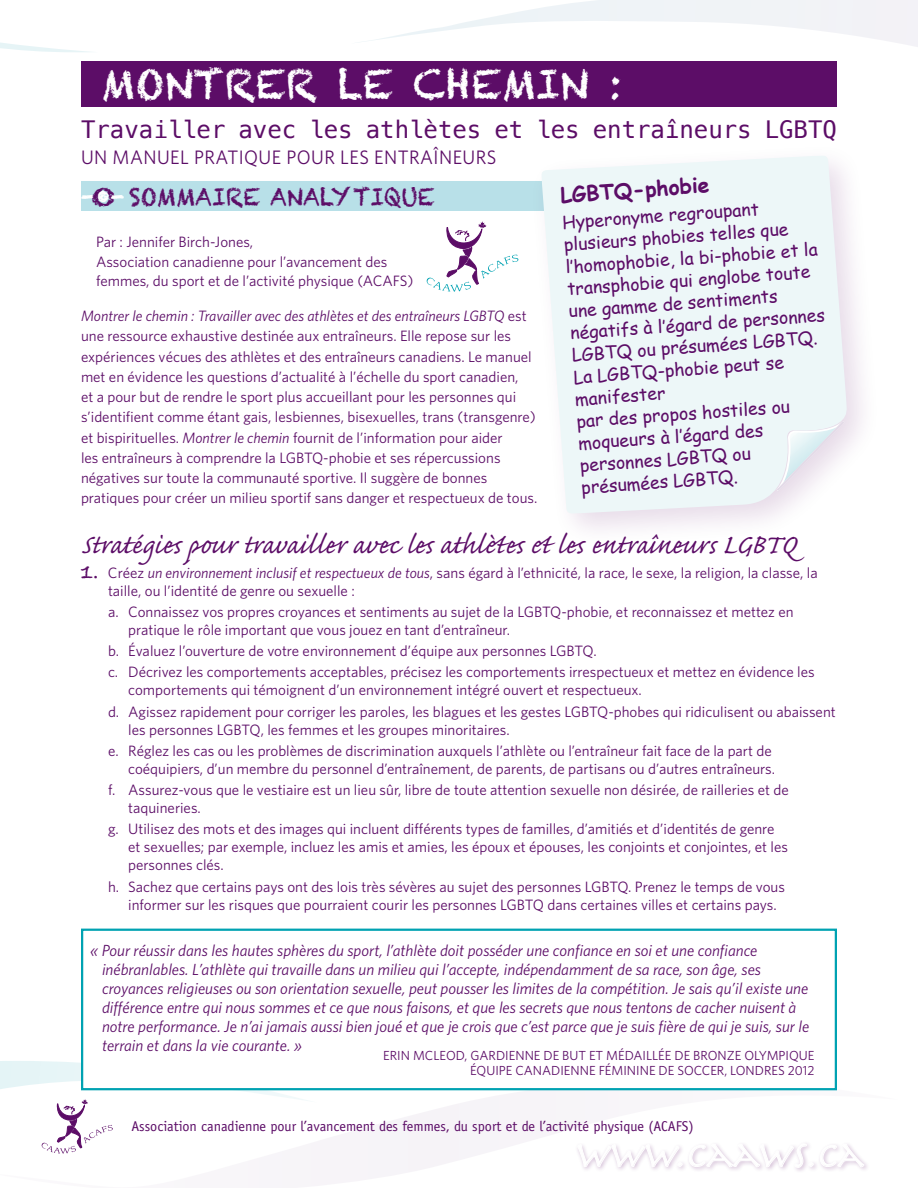
<style>
.page{position:relative;width:918px;height:1188px;background:#fff}
.page>*{position:absolute;margin:0;border:0;box-sizing:border-box;transform-origin:0 0}
.t1{font:40.5px "Chalkduster";color:#fff}
.Sections{font:36px "Herculanum";color:#fff}
.Yellow_text{font:34.5px "Caflisch Script Pro";color:#5c0d67}
.Sub_section{font:24px "Menlo";color:#5c0d67}
.Section_with_rule{font:24px "Chalkduster";color:#5c0d67;scale:1.5 1}
.Section_with_rule-2{font:24px "Chalkduster";color:#b8e0e8;scale:.95 1}
.t2{font:700 21px "Comic Sans MS";color:#5c0d67}
.Sub_section-2{font:19.5px "Whitney";letter-spacing:.025em;color:#5c0d67;scale:.96 1}
.italic_purple{font:17.7px/22.2px "Comic Sans MS";color:#5c0d67}
.quotation{font:italic 16.2px/19px "Whitney";color:#5c0d67}
.List_Paragraph{font:15px/20.2px "Whitney";color:#5c0d67}
.t3{font:14.25px "Officina Sans";color:#5c0d67}
.t4{font:13.2px "Whitney";color:#5c0d67}
.s1{color:#fff}
.s2{font-style:italic}
.s3{font-family:"Bradley Hand ITCTT Bold";font-size:24px}
</style>
<div class="page">
<svg style="left:311px;top:1090px;width:526px;height:96px"></svg>
<svg style="left:0;top:42px;width:90px;height:10px"></svg>
<svg style="left:369px;top:0;width:549px;height:47px"></svg>
<div style="left:81px;top:61px;width:756px;height:46px;background:#5c0d67"></div>
<div style="left:81px;top:181px;width:481px;height:30px;background:#b8e0e8"></div>
<svg style="left:0;top:1061px;width:318px;height:93px"></svg>
<div style="left:575px;top:1141px;width:295px;height:33px;background:#5c0d67;opacity:.3"></div>
<svg style="left:577px;top:1143px;width:237px;height:25px"></svg>
<svg style="left:820px;top:1143px;width:45px;height:25px"></svg>
<div style="left:82px;top:930px;width:754px;height:159px;background:#fff"></div>
<div style="left:81px;top:929px;width:756px;height:161px;border:2px solid #00a2b2"></div>
<svg style="left:427px;top:221px;width:91px;height:71px"></svg>
<div style="left:528px;top:142px;width:353px;height:406px;background:#5c0d67;opacity:.15"></div>
<svg style="left:536px;top:151px;width:315px;height:367px;background:#eef6f8"></svg>
<p class="t1" style="left:101px;top:60px;width:523px">MONTRER LE CHEMIN :</p>
<p class="Sub_section" style="left:81px;top:113px;width:757px">Travailler avec les athlètes et les entraîneurs LGBTQ</p>
<p class="Sub_section-2" style="left:81px;top:146px;width:434px">UN MANUEL PRATIQUE POUR LES ENTRAÎNEURS</p>
<p class="Section_with_rule" style="left:81px;top:182px;width:237px"><span class="s1">-</span>O<span class="s1">•-</span> SOMMAIRE ANALYTIQUE</p>
<p class="Section_with_rule-2" style="left:548px;top:182px;width:16px">-</p>
<p class="t2" style="left:559px;top:179px;width:151px;rotate:-4deg">LGBTQ-phobie</p>
<p class="italic_purple" style="left:562px;top:211px;width:257px;rotate:-4deg">Hyperonyme regroupant plusieurs phobies telles que l’homophobie, la bi-phobie et la transphobie qui englobe toute une gamme de sentiments négatifs à l’égard de personnes<br>LGBTQ ou présumées LGBTQ.<br>La LGBTQ-phobie peut se manifester<br>par des propos hostiles ou moqueurs à l’égard des personnes LGBTQ ou présumées LGBTQ.</p>
<p class="List_Paragraph" style="left:96px;top:232px;width:319px;line-height:19.5px">Par : Jennifer Birch-Jones,<br>Association canadienne pour l’avancement des femmes, du sport et de l’activité physique (ACAFS)</p>
<p class="List_Paragraph" style="left:81px;top:305px;width:458px"><span class="s2">Montrer le chemin : Travailler avec des athlètes et des entraîneurs LGBTQ</span> est une ressource exhaustive destinée aux entraîneurs. Elle repose sur les expériences vécues des athlètes et des entraîneurs canadiens. Le manuel met en évidence les questions d’actualité à l’échelle du sport canadien,<br>et a pour but de rendre le sport plus accueillant pour les personnes qui s’identifient comme étant gais, lesbiennes, bisexuelles, trans (transgenre) et bispirituelles. <span class="s2">Montrer le chemin</span> fournit de l’information pour aider<br>les entraîneurs à comprendre la LGBTQ-phobie et ses répercussions négatives sur toute la communauté sportive. Il suggère de bonnes pratiques pour créer un milieu sportif sans danger et respectueux de tous.</p>
<p class="Yellow_text" style="left:81px;top:527px;width:716px">Stratégies pour travailler avec les athlètes et les entraîneurs LGBTQ</p>
<p class="List_Paragraph" style="left:108px;top:563px;width:711px;line-height:18px;text-indent:-27px"><span class="s3">1.</span> Créez <span class="s2">un environnement inclusif et respectueux de tous</span>, sans égard à l’ethnicité, la race, le sexe, la religion, la classe, la taille, ou l’identité de genre ou sexuelle :</p>
<p class="List_Paragraph" style="left:128px;top:602px;width:667px;line-height:18px;text-indent:-20px">a. Connaissez vos propres croyances et sentiments au sujet de la LGBTQ-phobie, et reconnaissez et mettez en pratique le rôle important que vous jouez en tant d’entraîneur.</p>
<p class="List_Paragraph" style="left:108px;top:640px;width:490px">b. Évaluez l’ouverture de votre environnement d’équipe aux personnes LGBTQ.</p>
<p class="List_Paragraph" style="left:128px;top:663px;width:688px;line-height:18px;text-indent:-20px">c. Décrivez les comportements acceptables, précisez les comportements irrespectueux et mettez en évidence les comportements qui témoignent d’un environnement intégré ouvert et respectueux.</p>
<p class="List_Paragraph" style="left:128px;top:702px;width:709px;line-height:18px;text-indent:-20px">d. Agissez rapidement pour corriger les paroles, les blagues et les gestes LGBTQ-phobes qui ridiculisent ou abaissent les personnes LGBTQ, les femmes et les groupes minoritaires.</p>
<p class="List_Paragraph" style="left:108px;top:741px;width:669px;line-height:18px;text-align:right">e. Réglez les cas ou les problèmes de discrimination auxquels l’athlète ou l’entraîneur fait face de la part de coéquipiers, d’un membre du personnel d’entraînement, de parents, de partisans ou d’autres entraîneurs.</p>
<p class="List_Paragraph" style="left:128px;top:781px;width:662px;line-height:18px;text-indent:-20px">f. Assurez-vous que le vestiaire est un lieu sûr, libre de toute attention sexuelle non désirée, de railleries et de taquineries.</p>
<p class="List_Paragraph" style="left:128px;top:820px;width:661px;line-height:18px;text-indent:-20px">g. Utilisez des mots et des images qui incluent différents types de familles, d’amitiés et d’identités de genre et sexuelles; par exemple, incluez les amis et amies, les époux et épouses, les conjoints et conjointes, et les personnes clés.</p>
<p class="List_Paragraph" style="left:128px;top:877px;width:658px;line-height:18px;text-indent:-20px">h. Sachez que certains pays ont des lois très sévères au sujet des personnes LGBTQ. Prenez le temps de vous informer sur les risques que pourraient courir les personnes LGBTQ dans certaines villes et certains pays.</p>
<p class="quotation" style="left:102px;top:940px;width:709px;text-indent:-12px">« Pour réussir dans les hautes sphères du sport, l’athlète doit posséder une confiance en soi et une confiance inébranlables. L’athlète qui travaille dans un milieu qui l’accepte, indépendamment de sa race, son âge, ses croyances religieuses ou son orientation sexuelle, peut pousser les limites de la compétition. Je sais qu’il existe une différence entre qui nous sommes et ce que nous faisons, et que les secrets que nous tentons de cacher nuisent à notre performance. Je n’ai jamais aussi bien joué et que je crois que c’est parce que je suis fière de qui je suis, sur le terrain et dans la vie courante. »</p>
<p class="t4" style="left:383px;top:1048px;width:433px">ERIN MCLEOD, GARDIENNE DE BUT ET MÉDAILLÉE DE BRONZE OLYMPIQUE</p>
<p class="t4" style="left:470px;top:1062px;width:346px">ÉQUIPE CANADIENNE FÉMININE DE SOCCER, LONDRES 2012</p>
<p class="t3" style="left:131px;top:1118px;width:564px">Association canadienne pour l’avancement des femmes, du sport et de l’activité physique (ACAFS)</p>
<p class="Sections" style="left:576px;top:1132px;width:294px">www.caaws.ca</p>
</div>
